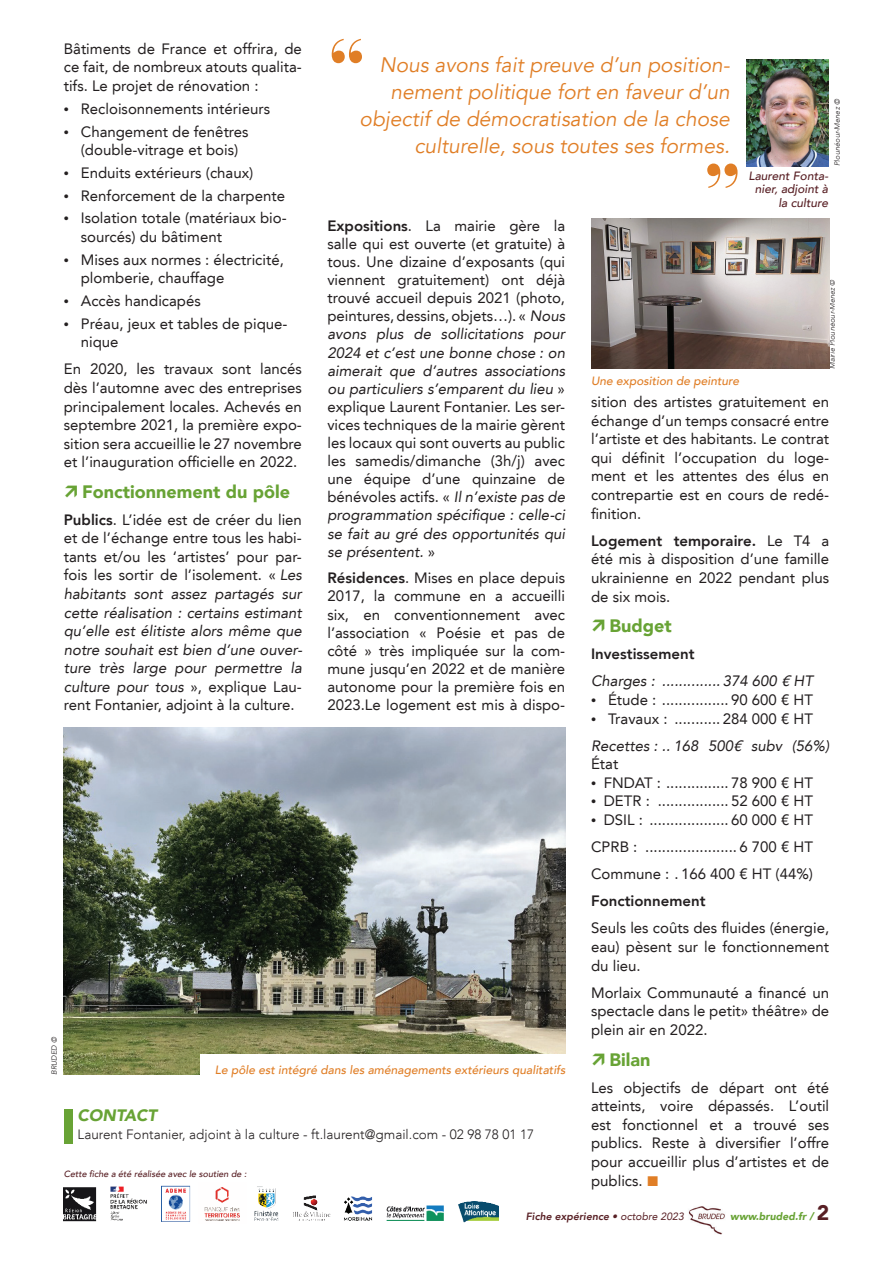
<style>
.page{position:relative;width:893px;height:1263px;background:#fff}
.page>*{position:absolute;margin:0;border:0;box-sizing:border-box;transform-origin:0 0}
.t1{font:italic 21px/27px "Avenir LT";color:#e07e26;text-align:right}
.t2{font:900 18px "Avenir LT";color:#68a335}
.t3{font:italic 900 16.5px "Avenir LT";color:#68a335}
.t4{font:15px/18.6px "Avenir LT";color:#231f20;text-align:justify}
.t5{font:italic 15px/18.6px "Avenir LT";color:#231f20;text-align:justify}
.t6{font:800 15px "Avenir LT";color:#231f20}
.t7{font:300 13.5px "Avenir LT";color:#231f20}
.t8{font:italic 500 12px "Avenir LT";color:#e07e26}
.t9{font:italic 500 12px/13.5px "Avenir LT";color:#581f24;text-align:right}
.t10{font:italic 800 10.5px "Avenir LT";color:#581f24}
.t11{font:italic 900 10.5px "Avenir LT";color:#68a335}
.t12{font:italic 500 9px "Avenir LT";color:#581f24}
.t13{font:italic 300 7.5px "Avenir LT";color:#231f20}
.s1{font-family:"Myriad Pro";font-size:18px}
.s2{font-weight:800;font-style:normal}
.s3{font-style:normal}
.s4{font-weight:800}
.s5{font-style:italic}
.s6{font-weight:400}
.s7{font-style:normal;font-size:21px;color:#581f24}
</style>
<div class="page">
<img style="left:688px;top:1206px;width:37px;height:29px">
<div style="left:64px;top:1109px;width:8px;height:34px;background:#68a335"></div>
<svg style="left:332px;top:39px;width:30px;height:24px"></svg>
<svg style="left:707px;top:164px;width:30px;height:24px"></svg>
<img style="left:64px;top:727px;width:502px;height:348px">
<img style="left:591px;top:218px;width:238px;height:151px">
<img style="left:746px;top:59px;width:83px;height:108px">
<div style="left:200px;top:1054px;width:377px;height:31px;background:#fff"></div>
<img style="left:64px;top:1185px;width:434px;height:38px">
<p class="t4" style="left:64px;top:39px;width:240px">Bâtiments de France et offrira, de ce fait, de nombreux atouts qualita&shy;tifs. Le projet de rénovation :</p>
<p class="t4" style="left:64px;top:99px;width:208px"><span class="s1">•</span> Recloisonnements intérieurs</p>
<p class="t4" style="left:64px;top:122px;width:186px;text-align:center"><span class="s1">•</span> Changement de fenêtres (double-vitrage et bois)</p>
<p class="t4" style="left:64px;top:163px;width:191px"><span class="s1">•</span> Enduits extérieurs (chaux)</p>
<p class="t4" style="left:64px;top:186px;width:223px"><span class="s1">•</span> Renforcement de la charpente</p>
<p class="t4" style="left:81px;top:209px;width:207px;text-indent:-17px"><span class="s1">•</span> Isolation totale (matériaux bio&shy;sourcés) du bâtiment</p>
<p class="t4" style="left:81px;top:250px;width:205px;text-indent:-17px"><span class="s1">•</span> Mises aux normes : électricité, plomberie, chauffage</p>
<p class="t4" style="left:64px;top:292px;width:139px"><span class="s1">•</span> Accès handicapés</p>
<p class="t4" style="left:81px;top:314px;width:208px;text-indent:-17px"><span class="s1">•</span> Préau, jeux et tables de pique&shy;nique</p>
<p class="t4" style="left:64px;top:360px;width:240px">En 2020, les travaux sont lancés dès l’automne avec des entreprises principalement locales. Achevés en septembre 2021, la première expo&shy;sition sera accueillie le 27 novembre et l’inauguration officielle en 2022.</p>
<p class="t2" style="left:82px;top:481px;width:209px">Fonctionnement du pôle</p>
<p class="t5" style="left:64px;top:510px;width:240px"><span class="s2">Publics</span><span class="s3">. L’idée est de créer du lien et de l’échange entre tous les habi&shy;tants et/ou les ‘artistes’ pour par&shy;fois les sortir de l’isolement. «</span> Les habitants sont assez partagés sur cette réalisation : certains estimant qu’elle est élitiste alors même que notre souhait est bien d’une ouver&shy;ture très large pour permettre la culture pour tous <span class="s3">», explique Lau&shy;rent Fontanier, adjoint à la culture.</span></p>
<h1 class="t1" style="left:360px;top:52px;width:372px">Nous avons fait preuve d’un position&shy;nement politique fort en faveur d’un objectif de démocratisation de la chose culturelle, sous toutes ses formes.</h1>
<p class="t13" style="left:833px;top:166px;width:68px;rotate:-90deg">Plounéour-Menez ©</p>
<p class="t9" style="left:748px;top:169px;width:81px">Laurent Fonta&shy;nier, adjoint à la culture</p>
<p class="t4" style="left:327px;top:217px;width:239px;line-height:18.1px"><span class="s4">Expositions</span>. La mairie gère la salle qui est ouverte (et gratuite) à tous. Une dizaine d’exposants (qui viennent gratuitement) ont déjà trouvé accueil depuis 2021 (photo, peintures, dessins, objets…). « <span class="s5">Nous avons plus de sollicitations pour 2024 et c’est une bonne chose : on aimerait que d’autres associations ou particuliers s’emparent du lieu</span> » explique Laurent Fontanier. Les ser&shy;vices techniques de la mairie gèrent les locaux qui sont ouverts au public les samedis/dimanche (3h/j) avec une équipe d’une quinzaine de bénévoles actifs. « <span class="s5">Il n’existe pas de programmation spécifique : celle-ci se fait au gré des opportunités qui se présentent.</span> »</p>
<p class="t4" style="left:327px;top:569px;width:239px;line-height:18.1px"><span class="s4">Résidences</span>. Mises en place depuis 2017, la commune en a accueilli six, en conventionnement avec l’association « Poésie et pas de côté » très impliquée sur la com&shy;mune jusqu’en 2022 et de manière autonome pour la première fois en 2023.Le logement est mis à dispo-</p>
<p class="t13" style="left:828px;top:369px;width:91px;rotate:-90deg">Mairie Plounéour-Menez ©</p>
<p class="t8" style="left:591px;top:374px;width:150px">Une exposition de peinture</p>
<p class="t4" style="left:591px;top:393px;width:240px">sition des artistes gratuitement en échange d’un temps consacré entre l’artiste et des habitants. Le contrat qui définit l’occupation du loge&shy;ment et les attentes des élus en contrepartie est en cours de redé&shy;finition.</p>
<p class="t4" style="left:591px;top:531px;width:240px"><span class="s4">Logement temporaire.</span> Le T4 a été mis à disposition d’une famille ukrainienne en 2022 pendant plus de six mois.</p>
<p class="t2" style="left:609px;top:615px;width:64px">Budget</p>
<p class="t6" style="left:591px;top:645px;width:105px">Investissement</p>
<p class="t5" style="left:591px;top:672px;width:224px">Charges : .............. 374 600 € HT</p>
<p class="t4" style="left:591px;top:691px;width:223px"><span class="s1">•</span> Étude : ................ 90 600 € HT</p>
<p class="t4" style="left:591px;top:705px;width:240px;line-height:27.2px"><span class="s1">•</span> Travaux : ........... 284 000 € HT<br><span class="s5">Recettes : .. 168 500€ subv (56%)</span></p>
<p class="t4" style="left:591px;top:755px;width:29px">État</p>
<p class="t4" style="left:591px;top:773px;width:224px"><span class="s1">•</span> FNDAT : ............... 78 900 € HT</p>
<p class="t4" style="left:591px;top:792px;width:224px"><span class="s1">•</span> DETR : ................. 52 600 € HT</p>
<p class="t4" style="left:591px;top:806px;width:224px;line-height:27.2px"><span class="s1">•</span> DSIL : ................... 60 000 € HT CPRB : ...................... 6 700 € HT Commune : . 166 400 € HT (44%)</p>
<p class="t6" style="left:591px;top:892px;width:116px">Fonctionnement</p>
<p class="t4" style="left:591px;top:919px;width:240px">Seuls les coûts des fluides (énergie, eau) pèsent sur le fonctionnement du lieu.</p>
<p class="t4" style="left:591px;top:983px;width:240px">Morlaix Communauté a financé un spectacle dans le petit» théâtre» de plein air en 2022.</p>
<p class="t2" style="left:609px;top:1048px;width:43px">Bilan</p>
<p class="t4" style="left:591px;top:1078px;width:240px">Les objectifs de départ ont été atteints, voire dépassés. L’outil est fonctionnel et a trouvé ses publics. Reste à diversifier l’offre pour accueillir plus d’artistes et de publics.</p>
<p class="t13" style="left:50px;top:1075px;width:40px;rotate:-90deg">BRUDED ©</p>
<p class="t8" style="left:215px;top:1063px;width:352px">Le pôle est intégré dans les aménagements extérieurs qualitatifs</p>
<p class="t3" style="left:78px;top:1105px;width:81px">CONTACT</p>
<p class="t7" style="left:78px;top:1126px;width:458px">Laurent Fontanier, adjoint à la culture - ft.laurent@gmail.com - 02 98 78 01 17</p>
<p class="t12" style="left:64px;top:1169px;width:184px">Cette fiche a été réalisée avec le soutien de :</p>
<p class="t10" style="left:526px;top:1210px;width:159px">Fiche expérience • <span class="s6">octobre 2023</span></p>
<p class="t11" style="left:730px;top:1210px;width:100px">www.bruded.fr / <span class="s7">2</span></p>
</div>
